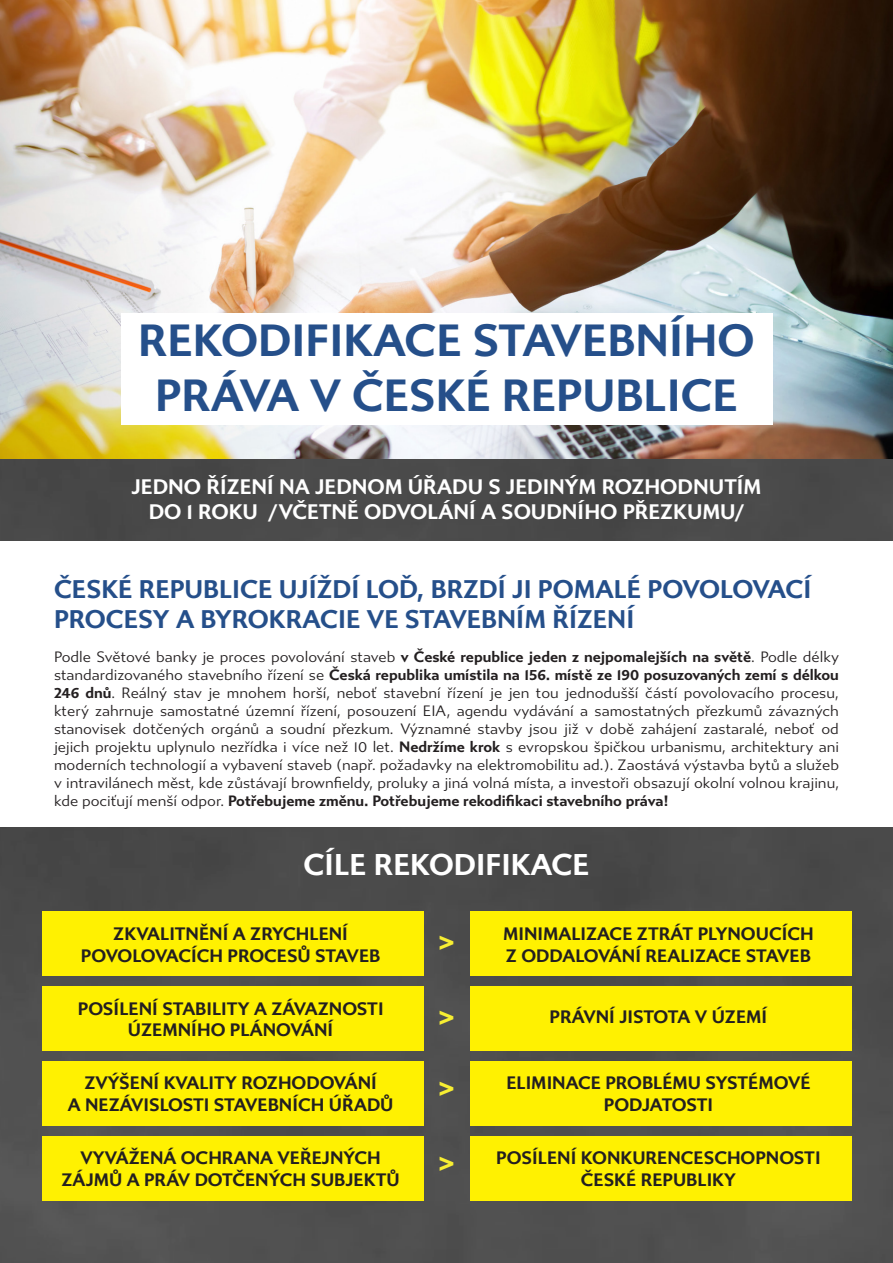
<style>
.page{position:relative;width:893px;height:1263px;background:#fff}
.page>*{position:absolute;margin:0;border:0;box-sizing:border-box;transform-origin:0 0}
.t1{font:700 45px/54px "Gibbs";color:#254f8a;text-align:center}
.t2{font:700 31.5px "Gibbs";color:#f7ee32}
.t3{font:700 30px "Gibbs";color:#fff}
.t4{font:700 25.5px/30.6px "Gibbs";color:#254f8a}
.t5{font:700 21px/25.2px "Gibbs";color:#fff;text-align:center}
.t6{font:700 18px/21.6px "Gibbs";color:#231f20;text-align:center}
.t7{font:15px/18px "Gibbs";color:#231f20;text-align:justify}
.s1{font-weight:700}
</style>
<div class="page">
<img style="left:0;top:827px;width:893px;height:436px">
<img style="left:0;top:0;width:893px;height:540px">
<div style="left:121px;top:313px;width:651px;height:111px;background:#fff"></div>
<div style="left:42px;top:912px;width:382px;height:64px;background:#fff101"></div>
<div style="left:470px;top:912px;width:382px;height:64px;background:#fff101"></div>
<div style="left:42px;top:986px;width:382px;height:65px;background:#fff101"></div>
<div style="left:470px;top:986px;width:382px;height:65px;background:#fff101"></div>
<div style="left:42px;top:1061px;width:382px;height:64px;background:#fff101"></div>
<div style="left:470px;top:1061px;width:382px;height:64px;background:#fff101"></div>
<div style="left:42px;top:1136px;width:382px;height:64px;background:#fff101"></div>
<div style="left:470px;top:1136px;width:382px;height:64px;background:#fff101"></div>
<p class="t1" style="left:138px;top:315px;width:618px">REKODIFIKACE STAVEBNÍHO<br>PRÁVA V ČESKÉ REPUBLICE</p>
<p class="t5" style="left:131px;top:474px;width:632px">JEDNO ŘÍZENÍ NA JEDNOM ÚŘADU S JEDINÝM ROZHODNUTÍM<br>DO 1 ROKU /VČETNĚ ODVOLÁNÍ A SOUDNÍHO PŘEZKUMU/</p>
<p class="t4" style="left:54px;top:574px;width:759px">ČESKÉ REPUBLICE UJÍŽDÍ LOĎ, BRZDÍ JI POMALÉ POVOLOVACÍ<br>PROCESY A BYROKRACIE VE STAVEBNÍM ŘÍZENÍ</p>
<p class="t7" style="left:54px;top:648px;width:786px">Podle Světové banky je proces povolování staveb <span class="s1">v České republice jeden z nejpomalejších na světě</span>. Podle délky standardizovaného stavebního řízení se <span class="s1">Česká republika umístila na 156. místě ze 190 posuzovaných zemí s délkou 246 dnů</span>. Reálný stav je mnohem horší, neboť stavební řízení je jen tou jednodušší částí povolovacího procesu, který zahrnuje samostatné územní řízení, posouzení EIA, agendu vydávání a samostatných přezkumů závazných stanovisek dotčených orgánů a soudní přezkum. Významné stavby jsou již v době zahájení zastaralé, neboť od jejich projektu uplynulo nezřídka i více než 10 let. <span class="s1">Nedržíme krok</span> s evropskou špičkou urbanismu, architektury ani moderních technologií a vybavení staveb (např. požadavky na elektromobilitu ad.). Zaostává výstavba bytů a služeb v intravilánech měst, kde zůstávají brownfieldy, proluky a jiná volná místa, a investoři obsazují okolní volnou krajinu, kde pociťují menší odpor. <span class="s1">Potřebujeme změnu. Potřebujeme rekodifikaci stavebního práva!</span></p>
<p class="t3" style="left:303px;top:847px;width:287px">CÍLE REKODIFIKACE</p>
<p class="t6" style="left:81px;top:923px;width:301px">ZKVALITNĚNÍ A ZRYCHLENÍ<br>POVOLOVACÍCH PROCESŮ STAVEB</p>
<p class="t6" style="left:503px;top:923px;width:312px;text-align:left">MINIMALIZACE ZTRÁT PLYNOUCÍCH<br>Z ODDALOVÁNÍ REALIZACE STAVEB</p>
<p class="t6" style="left:78px;top:998px;width:307px">POSÍLENÍ STABILITY A ZÁVAZNOSTI<br>ÚZEMNÍHO PLÁNOVÁNÍ</p>
<p class="t6" style="left:550px;top:1006px;width:219px">PRÁVNÍ JISTOTA V ÚZEMÍ</p>
<p class="t6" style="left:68px;top:1072px;width:327px">ZVÝŠENÍ KVALITY ROZHODOVÁNÍ<br>A NEZÁVISLOSTI STAVEBNÍCH ÚŘADŮ</p>
<p class="t6" style="left:506px;top:1072px;width:306px">ELIMINACE PROBLÉMU SYSTÉMOVÉ<br>PODJATOSTI</p>
<p class="t6" style="left:62px;top:1147px;width:340px">VYVÁŽENÁ OCHRANA VEŘEJNÝCH<br>ZÁJMŮ A PRÁV DOTČENÝCH SUBJEKTŮ</p>
<p class="t6" style="left:496px;top:1147px;width:326px">POSÍLENÍ KONKURENCESCHOPNOSTI<br>ČESKÉ REPUBLIKY</p>
<p class="t2" style="left:437px;top:924px;width:20px">&gt;</p>
<p class="t2" style="left:437px;top:999px;width:20px">&gt;</p>
<p class="t2" style="left:437px;top:1070px;width:20px">&gt;</p>
<p class="t2" style="left:437px;top:1145px;width:20px">&gt;</p>
</div>
